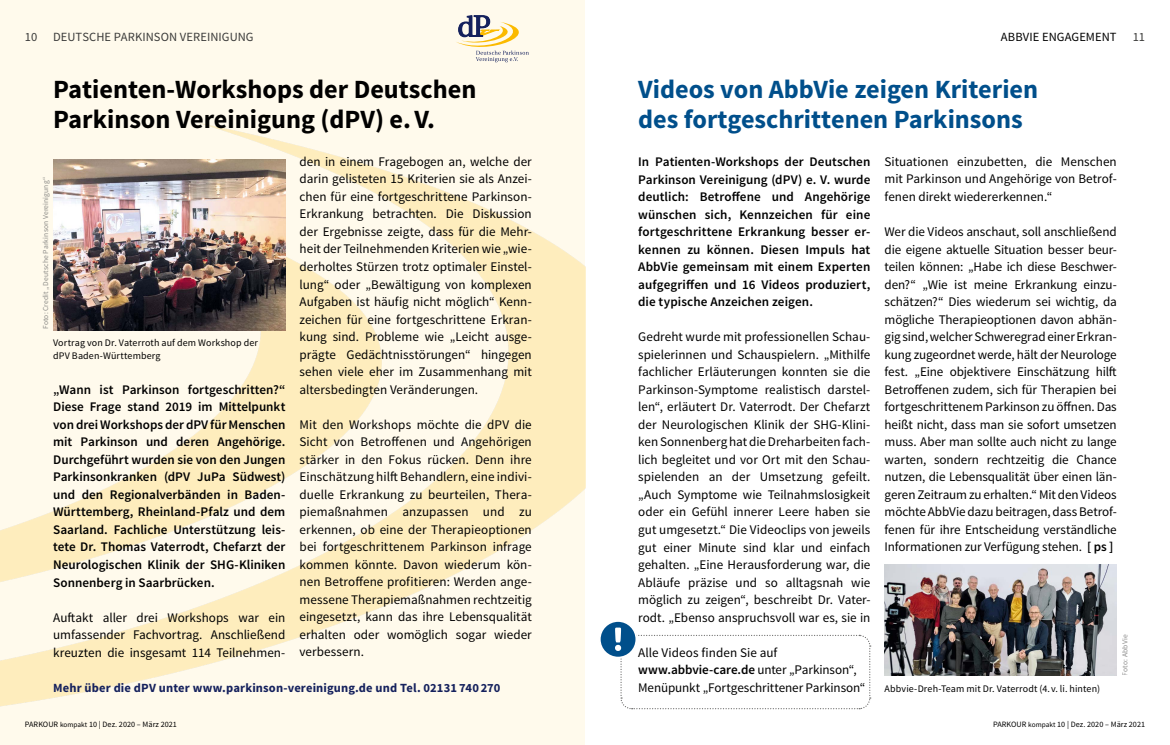
<style>
.page{position:relative;width:1170px;height:745px;background:#fff}
.page>*{position:absolute;margin:0;border:0;box-sizing:border-box;transform-origin:0 0}
.t1{font:700 26.25px/30px "Source Sans Pro";color:#004f8b}
.t2{font:700 26.25px/30px "Source Sans Pro";color:#000}
.t3{font:13.12px/17.5px "Source Sans Pro";color:#000;text-align:justify}
.t4{font:600 13.12px/17.5px "Source Sans Pro";letter-spacing:.005em;color:#000;text-align:justify}
.t5{font:700 12.5px "Source Sans Pro";letter-spacing:.01em;color:#15215d}
.t6{font:12.5px "Source Sans Pro";letter-spacing:.005em;color:#3b3b3a}
.t7{font:12.5px "Source Sans Pro";letter-spacing:.005em;color:#000}
.t8{font:10px/13.1px "Source Sans Pro";letter-spacing:.01em;color:#000}
.t9{font:8.12px "Source Sans Pro";letter-spacing:.005em;color:#000}
.t10{font:7.5px "Source Sans Pro";letter-spacing:.02em;color:#6f6f6e}
.s1{font-weight:600}
.s2{font-size:7.25px}
</style>
<div class="page">
<img style="left:884px;top:564px;width:232px;height:111px">
<div style="left:0;top:0;width:585px;height:744px;background:#fffaec"></div>
<img style="left:0;top:62px;width:585px;height:645px">
<svg style="left:456px;top:15px;width:73px;height:47px"></svg>
<svg style="left:599px;top:620px;width:37px;height:37px"></svg>
<div style="left:599px;top:619px;width:38px;height:39px;border:2px solid #fff;border-radius:50%"></div>
<svg style="left:615px;top:627px;width:256px;height:82px"></svg>
<img style="left:53px;top:160px;width:232px;height:170px">
<p class="t6" style="left:25px;top:30px;width:14px">10</p>
<p class="t6" style="left:53px;top:30px;width:202px">DEUTSCHE PARKINSON VEREINIGUNG</p>
<p class="t7" style="left:1000px;top:30px;width:117px">ABBVIE ENGAGEMENT</p>
<p class="t6" style="left:1132px;top:30px;width:14px">11</p>
<h1 class="t2" style="left:53px;top:75px;width:425px">Patienten-Workshops der Deutschen<br>Parkinson Vereinigung (dPV) e.V.</h1>
<p class="t10" style="left:41px;top:329px;width:154px;rotate:-90deg">Foto: Credit „Deutsche Parkinson Vereinigung“</p>
<p class="t8" style="left:53px;top:336px;width:206px">Vortrag von Dr. Vaterroth auf dem Workshop der dPV Baden-Württemberg</p>
<p class="t4" style="left:53px;top:381px;width:234px">„Wann ist Parkinson fortgeschritten?“ Diese Frage stand 2019 im Mittelpunkt von drei Workshops der dPV für Menschen mit Parkinson und deren Angehörige.<br>Durchgeführt wurden sie von den Jungen Parkinsonkranken (dPV JuPa Südwest) und den Regionalverbänden in Baden-Württemberg, Rheinland-Pfalz und dem Saarland. Fachliche Unterstützung leis&shy;tete Dr. Thomas Vaterrodt, Chefarzt der Neurologischen Klinik der SHG-Kliniken Sonnenberg in Saarbrücken.</p>
<p class="t3" style="left:53px;top:608px;width:234px">Auftakt aller drei Workshops war ein umfassender Fachvortrag. Anschließend kreuzten die insgesamt 114 Teilnehmen-</p>
<p class="t3" style="left:299px;top:153px;width:234px">den in einem Fragebogen an, welche der darin gelisteten 15 Kriterien sie als Anzei&shy;chen für eine fortgeschrittene Parkinson-Erkrankung betrachten. Die Diskussion der Ergebnisse zeigte, dass für die Mehr&shy;heit der Teilnehmenden Kriterien wie „wie&shy;derholtes Stürzen trotz optimaler Einstel&shy;lung“ oder „Bewältigung von komplexen Aufgaben ist häufig nicht möglich“ Kenn&shy;zeichen für eine fortgeschrittene Erkran&shy;kung sind. Probleme wie „Leicht ausge&shy;prägte Gedächtnisstörungen“ hingegen sehen viele eher im Zusammenhang mit altersbedingten Veränderungen.</p>
<p class="t3" style="left:299px;top:415px;width:234px">Mit den Workshops möchte die dPV die Sicht von Betroffenen und Angehörigen stärker in den Fokus rücken. Denn ihre Einschätzung hilft Behandlern, eine indivi&shy;duelle Erkrankung zu beurteilen, Thera&shy;piemaßnahmen anzupassen und zu erkennen, ob eine der Therapieoptionen bei fortgeschrittenem Parkinson infrage kommen könnte. Davon wiederum kön&shy;nen Betroffene profitieren: Werden ange&shy;messene Therapiemaßnahmen rechtzeitig eingesetzt, kann das ihre Lebensqualität erhalten oder womöglich sogar wieder verbessern.</p>
<p class="t5" style="left:53px;top:679px;width:449px">Mehr über die dPV unter www.parkinson-vereinigung.de und Tel. 02131 740 270</p>
<h1 class="t1" style="left:638px;top:75px;width:401px">Videos von AbbVie zeigen Kriterien des fortgeschrittenen Parkinsons</h1>
<p class="t4" style="left:638px;top:153px;width:234px">In Patienten-Workshops der Deutschen Parkinson Vereinigung (dPV) e. V. wurde deutlich: Betroffene und Angehörige wünschen sich, Kennzeichen für eine fortgeschrittene Erkrankung besser er&shy;kennen zu können. Diesen Impuls hat AbbVie gemeinsam mit einem Experten aufgegriffen und 16 Videos produziert, die typische Anzeichen zeigen.</p>
<p class="t3" style="left:638px;top:328px;width:234px">Gedreht wurde mit professionellen Schau&shy;spielerinnen und Schauspielern. „Mithilfe fachlicher Erläuterungen konnten sie die Parkinson-Symptome realistisch darstel&shy;len“, erläutert Dr. Vaterrodt. Der Chefarzt der Neurologischen Klinik der SHG-Klini&shy;ken Sonnenberg hat die Dreharbeiten fach&shy;lich begleitet und vor Ort mit den Schau&shy;spielenden an der Umsetzung gefeilt. „Auch Symptome wie Teilnahmslosigkeit oder ein Gefühl innerer Leere haben sie gut umgesetzt.“ Die Videoclips von jeweils gut einer Minute sind klar und einfach gehalten. „Eine Herausforderung war, die Abläufe präzise und so alltagsnah wie möglich zu zeigen“, beschreibt Dr. Vater&shy;rodt. „Ebenso anspruchsvoll war es, sie in</p>
<p class="t3" style="left:638px;top:643px;width:229px;text-align:left">Alle Videos finden Sie auf <span class="s1">www.abbvie-care.de</span> unter „Parkinson“,<br>Menüpunkt „Fortgeschrittener Parkinson“</p>
<p class="t3" style="left:884px;top:153px;width:234px">Situationen einzubetten, die Menschen mit Parkinson und Angehörige von Betrof&shy;fenen direkt wiedererkennen.“</p>
<p class="t3" style="left:884px;top:223px;width:234px">Wer die Videos anschaut, soll anschließend die eigene aktuelle Situation besser beur&shy;teilen können: „Habe ich diese Beschwer&shy;den?“ „Wie ist meine Erkrankung einzu&shy;schätzen?“ Dies wiederum sei wichtig, da mögliche Therapieoptionen davon abhän&shy;gig sind, welcher Schweregrad einer Erkran&shy;kung zugeordnet werde, hält der Neurologe fest. „Eine objektivere Einschätzung hilft Betroffenen zudem, sich für Therapien bei fortgeschrittenem Parkinson zu öffnen. Das heißt nicht, dass man sie sofort umsetzen muss. Aber man sollte auch nicht zu lange warten, sondern rechtzeitig die Chance nutzen, die Lebensqualität über einen län&shy;geren Zeitraum zu erhalten.“ Mit den Videos möchte AbbVie dazu beitragen, dass Betrof&shy;fenen für ihre Entscheidung verständliche Informationen zur Verfügung stehen. <span class="s1">[ ps ]</span></p>
<p class="t8" style="left:884px;top:681px;width:217px">Abbvie-Dreh-Team mit Dr. Vaterrodt (4.v. li. hinten)</p>
<p class="t10" style="left:1120px;top:675px;width:42px;rotate:-90deg">Foto: AbbVie</p>
<p class="t9" style="left:25px;top:718px;width:154px">PARKOUR <span class="s2">kompakt</span> 10 | Dez. 2020 – März 2021</p>
<p class="t9" style="left:992px;top:718px;width:154px">PARKOUR <span class="s2">kompakt</span> 10 | Dez. 2020 – März 2021</p>
</div>
